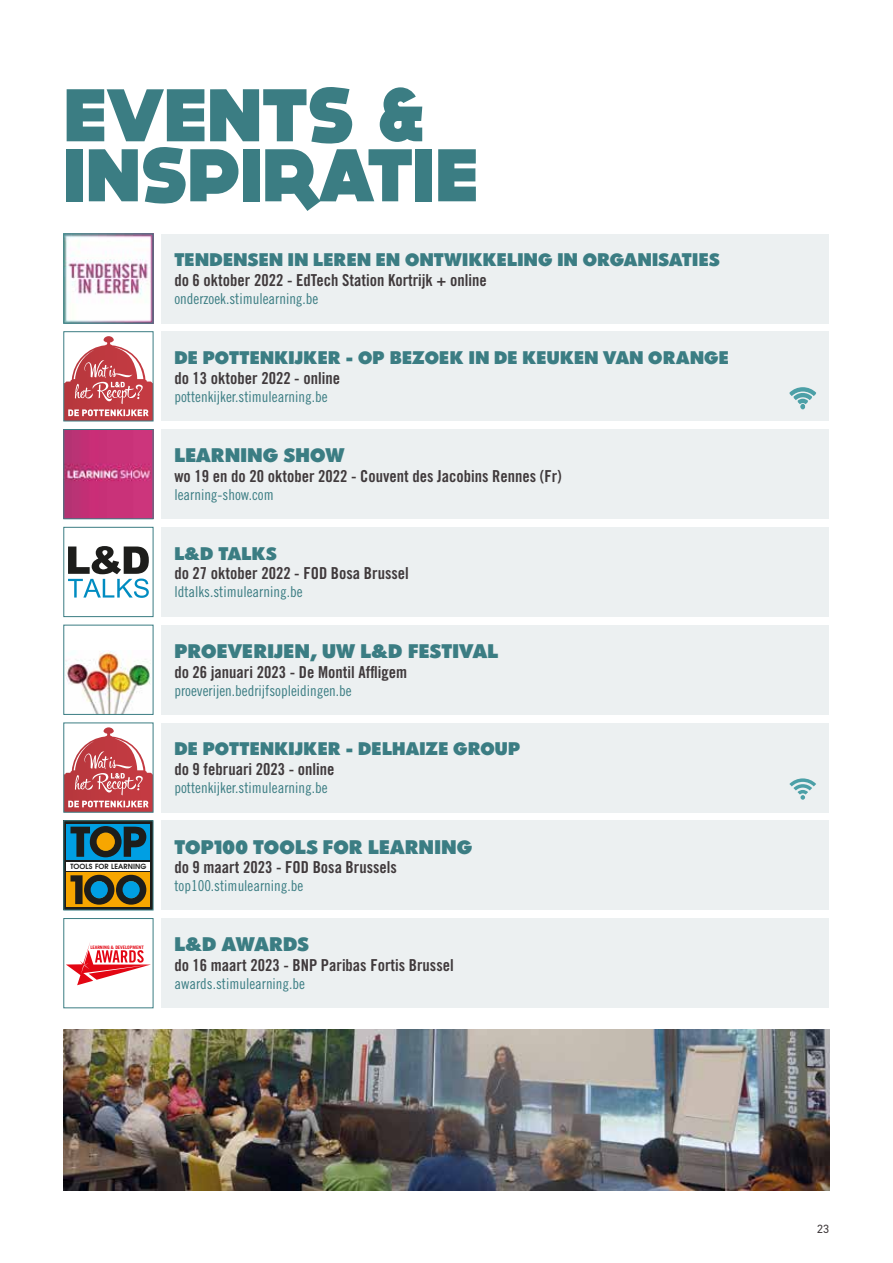
<style>
.page{position:relative;width:893px;height:1263px;background:#fff}
.page>*{position:absolute;margin:0;border:0;box-sizing:border-box;transform-origin:0 0}
.t1{font:800 75px/60px "DOCK11";color:#3b7d83}
.t2{font:21px "Futura Press Press";letter-spacing:.01em;color:#3b7d83}
.t3{font:19.5px "Futura Press Press";letter-spacing:.01em;color:#3b7d83}
.t4{font:16.5px "Trade Gothic Bold Cond Twenty";color:#403a3c}
.t5{font:15px "Trade Gothic Cond Eighteen";color:#3b7d83}
.t6{font:12px "DIN2014";color:#403a3c}
.t7{font:600 7.05px "Avant Garde";letter-spacing:.01em;color:#1d1d1b}
.t8{font:700 4.65px "Trade Gothic";color:#e30613}
</style>
<div class="page">
<img style="left:66px;top:651px;width:85px;height:62px">
<div style="left:162px;top:625px;width:667px;height:89px;background:#ecf0f1"></div>
<svg style="left:66px;top:336px;width:85px;height:83px"></svg>
<div style="left:162px;top:332px;width:667px;height:89px;background:#ecf0f1"></div>
<img style="left:64px;top:1029px;width:765px;height:162px">
<img style="left:66px;top:236px;width:85px;height:85px">
<div style="left:64px;top:234px;width:89px;height:89px;border:1px solid #3b7d83"></div>
<div style="left:162px;top:234px;width:667px;height:89px;background:#ecf0f1"></div>
<svg style="left:68px;top:546px;width:81px;height:52px"></svg>
<div style="left:64px;top:527px;width:89px;height:90px;border:1px solid #3b7d83"></div>
<div style="left:162px;top:527px;width:667px;height:90px;background:#ecf0f1"></div>
<div style="left:162px;top:429px;width:667px;height:90px;background:#ecf0f1"></div>
<img style="left:66px;top:431px;width:85px;height:86px">
<div style="left:64px;top:429px;width:89px;height:90px;border:1px solid #3b7d83"></div>
<svg style="left:66px;top:727px;width:85px;height:83px"></svg>
<div style="left:162px;top:723px;width:667px;height:89px;background:#ecf0f1"></div>
<svg style="left:789px;top:778px;width:27px;height:22px"></svg>
<div style="left:162px;top:918px;width:667px;height:90px;background:#ecf0f1"></div>
<svg style="left:66px;top:943px;width:85px;height:42px"></svg>
<svg style="left:789px;top:387px;width:27px;height:22px"></svg>
<div style="left:162px;top:821px;width:667px;height:89px;background:#ecf0f1"></div>
<svg style="left:66px;top:822px;width:85px;height:86px"></svg>
<div style="left:67px;top:824px;width:83px;height:35px;background:#009fe3"></div>
<div style="left:67px;top:862px;width:83px;height:8px;background:#fff"></div>
<div style="left:67px;top:872px;width:83px;height:35px;background:#f7a600"></div>
<svg style="left:70px;top:875px;width:76px;height:30px"></svg>
<svg style="left:70px;top:826px;width:76px;height:31px"></svg>
<div style="left:97px;top:832px;width:18px;height:19px;background:#f7a600;border-radius:50%"></div>
<div style="left:91px;top:881px;width:17px;height:17px;background:#009fe3;border-radius:50%"></div>
<div style="left:123px;top:881px;width:17px;height:17px;background:#009fe3;border-radius:50%"></div>
<div style="left:64px;top:820px;width:89px;height:90px;border:1px solid #3b7d83"></div>
<h1 class="t1" style="left:64px;top:86px;width:416px">EVENTS &amp;<br>INSPIRATIE</h1>
<p class="t3" style="left:174px;top:248px;width:547px">TENDENSEN IN LEREN EN ONTWIKKELING IN ORGANISATIES</p>
<p class="t4" style="left:174px;top:270px;width:314px">do 6 oktober 2022 - EdTech Station Kortrijk + online</p>
<p class="t5" style="left:174px;top:290px;width:146px">onderzoek.stimulearning.be</p>
<p class="t3" style="left:174px;top:346px;width:556px">DE POTTENKIJKER - OP BEZOEK IN DE KEUKEN VAN ORANGE</p>
<p class="t4" style="left:174px;top:368px;width:167px">do 13 oktober 2022 - online</p>
<p class="t5" style="left:174px;top:387px;width:155px">pottenkijker.stimulearning.be</p>
<p class="t2" style="left:174px;top:443px;width:172px">LEARNING SHOW</p>
<p class="t4" style="left:174px;top:466px;width:389px">wo 19 en do 20 oktober 2022 - Couvent des Jacobins Rennes (Fr)</p>
<p class="t5" style="left:174px;top:486px;width:101px">learning-show.com</p>
<p class="t3" style="left:174px;top:542px;width:104px">L&amp;D TALKS</p>
<p class="t4" style="left:174px;top:563px;width:236px">do 27 oktober 2022 - FOD Bosa Brussel</p>
<p class="t5" style="left:174px;top:583px;width:130px">ldtalks.stimulearning.be</p>
<p class="t2" style="left:174px;top:638px;width:326px">PROEVERIJEN, UW L&amp;D FESTIVAL</p>
<p class="t4" style="left:174px;top:662px;width:234px">do 26 januari 2023 - De Montil Affligem</p>
<p class="t5" style="left:174px;top:681px;width:179px">proeverijen.bedrijfsopleidingen.be</p>
<p class="t7" style="left:70px;top:861px;width:77px">TOOLS FOR LEARNING</p>
<p class="t8" style="left:90px;top:944px;width:55px">LEARNING &amp; DEVELOPMENT</p>
<p class="t3" style="left:174px;top:737px;width:348px">DE POTTENKIJKER - DELHAIZE GROUP</p>
<p class="t4" style="left:174px;top:759px;width:162px">do 9 februari 2023 - online</p>
<p class="t5" style="left:174px;top:779px;width:155px">pottenkijker.stimulearning.be</p>
<p class="t2" style="left:174px;top:834px;width:299px">TOP100 TOOLS FOR LEARNING</p>
<p class="t4" style="left:174px;top:857px;width:224px">do 9 maart 2023 - FOD Bosa Brussels</p>
<p class="t5" style="left:174px;top:877px;width:131px">top100.stimulearning.be</p>
<p class="t2" style="left:174px;top:932px;width:136px">L&amp;D AWARDS</p>
<p class="t4" style="left:174px;top:955px;width:281px">do 16 maart 2023 - BNP Paribas Fortis Brussel</p>
<p class="t5" style="left:174px;top:975px;width:132px">awards.stimulearning.be</p>
<p class="t6" style="left:817px;top:1221px;width:13px">23</p>
</div>
